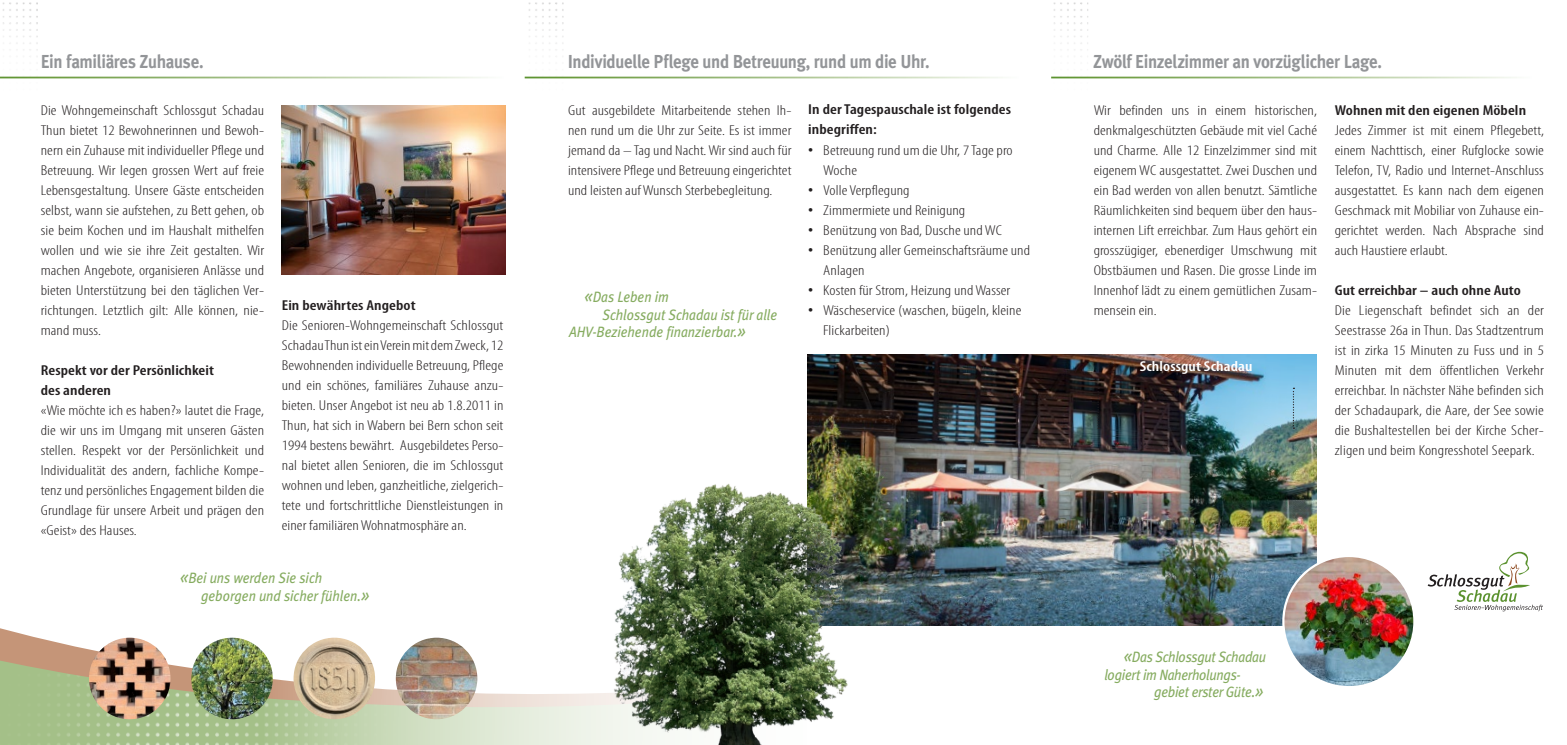
<style>
.page{position:relative;width:1567px;height:745px;background:#fff}
.page>*{position:absolute;margin:0;border:0;box-sizing:border-box;transform-origin:0 0}
.t1{font:700 18.75px "Meta Plus";letter-spacing:-.02em;color:#939598;scale:.9 1}
.t2{font:italic 15px/17.5px "Meta Plus";color:#86ac60;scale:.9 1}
.t3{font:italic 15px/17.5px "Meta Plus";letter-spacing:-.02em;color:#86ac60;scale:.9 1}
.t4{font:300 condensed 14.38px/20px "Myriad Pro";letter-spacing:.005em;color:#231f20;text-align:justify;scale:1.2 1}
.t5{font:600 condensed 14.38px/20px "Myriad Pro";letter-spacing:.005em;color:#231f20;scale:1.2 1}
.t6{font:600 condensed 14.38px "Myriad Pro";letter-spacing:.005em;color:#fff;scale:1.2 1}
.s1{font-family:"Arial";font-weight:400;font-stretch:normal}
.s2{font-size:18.75px}
</style>
<div class="page">
<img style="left:524px;top:2px;width:39px;height:77px">
<img style="left:1051px;top:2px;width:37px;height:77px">
<img style="left:0;top:2px;width:37px;height:77px">
<hr style="left:0;top:77px;width:505px;height:1px;background:#fff">
<hr style="left:524px;top:77px;width:496px;height:1px;background:#fff">
<hr style="left:1051px;top:77px;width:481px;height:1px;background:#fff">
<img style="left:282px;top:105px;width:223px;height:169px">
<img style="left:0;top:725px;width:264px;height:19px">
<svg style="left:0;top:628px;width:264px;height:97px"></svg>
<svg style="left:264px;top:652px;width:329px;height:92px"></svg>
<img style="left:807px;top:354px;width:508px;height:271px">
<img style="left:89px;top:637px;width:81px;height:81px;border-radius:41px">
<img style="left:293px;top:637px;width:82px;height:81px;border-radius:41px">
<img style="left:191px;top:637px;width:82px;height:81px;border-radius:41px">
<img style="left:396px;top:637px;width:81px;height:81px;border-radius:41px">
<img style="left:593px;top:466px;width:273px;height:278px">
<svg style="left:1427px;top:551px;width:115px;height:60px"></svg>
<svg style="left:1097px;top:387px;width:2px;height:41px"></svg>
<svg style="left:1292px;top:387px;width:2px;height:41px"></svg>
<img style="left:1283px;top:555px;width:131px;height:131px;border-radius:65px">
<h1 class="t1" style="left:41px;top:50px;width:182px">Ein familiäres Zuhause.</h1>
<h1 class="t1" style="left:567px;top:50px;width:403px">Individuelle Pflege und Betreuung, rund um die Uhr.</h1>
<h1 class="t1" style="left:1093px;top:50px;width:322px">Zwölf Einzelzimmer an vorzüglicher Lage.</h1>
<p class="t4" style="left:41px;top:100px;width:188px">Die Wohngemeinschaft Schlossgut Schadau Thun bietet 12 Bewohnerinnen und Bewoh&shy;nern ein Zuhause mit individueller Pflege und Betreuung. Wir legen grossen Wert auf freie Lebensgestaltung. Unsere Gäste entscheiden selbst, wann sie aufstehen, zu Bett gehen, ob sie beim Kochen und im Haushalt mithelfen wollen und wie sie ihre Zeit gestalten. Wir machen Angebote, organisieren Anlässe und bieten Unterstützung bei den täglichen Ver&shy;richtungen. Letztlich gilt: Alle können, nie&shy;mand muss.</p>
<p class="t5" style="left:41px;top:359px;width:146px">Respekt vor der Persönlichkeit des anderen</p>
<p class="t4" style="left:41px;top:400px;width:188px">«Wie möchte ich es haben?» lautet die Frage, die wir uns im Umgang mit unseren Gästen stellen. Respekt vor der Persönlichkeit und Individualität des andern, fachliche Kompe&shy;tenz und persönliches Engagement bilden die Grundlage für unsere Arbeit und prägen den «Geist» des Hauses.</p>
<p class="t5" style="left:808px;top:99px;width:170px">In der Tagespauschale ist folgendes inbegriffen:</p>
<p class="t4" style="left:823px;top:139px;width:159px;text-indent:-15px"><span class="s1">•</span> Betreuung rund um die Uhr, 7 Tage pro<br>Woche</p>
<p class="t4" style="left:808px;top:179px;width:86px"><span class="s1">•</span> Volle Verpflegung</p>
<p class="t4" style="left:808px;top:199px;width:132px"><span class="s1">•</span> Zimmermiete und Reinigung</p>
<p class="t4" style="left:808px;top:219px;width:163px"><span class="s1">•</span> Benützung von Bad, Dusche und WC</p>
<p class="t4" style="left:823px;top:239px;width:174px;text-indent:-15px"><span class="s1">•</span> Benützung aller Gemeinschaftsräume und<br>Anlagen</p>
<p class="t4" style="left:808px;top:279px;width:170px"><span class="s1">•</span> Kosten für Strom, Heizung und Wasser</p>
<p class="t4" style="left:823px;top:299px;width:166px;text-indent:-15px"><span class="s1">•</span> Wäscheservice (waschen, bügeln, kleine<br>Flickarbeiten)</p>
<p class="t4" style="left:1093px;top:100px;width:188px">Wir befinden uns in einem historischen, denkmalgeschützten Gebäude mit viel Caché und Charme. Alle 12 Einzelzimmer sind mit eigenem WC ausgestattet. Zwei Duschen und ein Bad werden von allen benutzt. Sämtliche Räumlichkeiten sind bequem über den haus&shy;internen Lift erreichbar. Zum Haus gehört ein grosszügiger, ebenerdiger Umschwung mit Obstbäumen und Rasen. Die grosse Linde im Innenhof lädt zu einem gemütlichen Zusam&shy;mensein ein.</p>
<p class="t5" style="left:1334px;top:99px;width:161px">Wohnen mit den eigenen Möbeln</p>
<p class="t4" style="left:1334px;top:120px;width:176px">Jedes Zimmer ist mit einem Pflegebett, einem Nachttisch, einer Rufglocke sowie Telefon, TV, Radio und Internet-Anschluss ausgestattet. Es kann nach dem eigenen Geschmack mit Mobiliar von Zuhause ein&shy;gerichtet werden. Nach Absprache sind auch Haustiere erlaubt.</p>
<p class="t5" style="left:1334px;top:279px;width:157px">Gut erreichbar – auch ohne Auto</p>
<p class="t4" style="left:1334px;top:300px;width:176px">Die Liegenschaft befindet sich an der Seestrasse 26a in Thun. Das Stadtzentrum ist in zirka 15 Minuten zu Fuss und in 5<br>Minuten mit dem öffentlichen Verkehr erreichbar. In nächster Nähe befinden sich der Schadaupark, die Aare, der See sowie die Bushaltestellen bei der Kirche Scher&shy;zligen und beim Kongresshotel Seepark.</p>
<p class="t4" style="left:568px;top:100px;width:188px">Gut ausgebildete Mitarbeitende stehen Ih&shy;nen rund um die Uhr zur Seite. Es ist immer jemand da – Tag und Nacht. Wir sind auch für intensivere Pflege und Betreuung eingerichtet und leisten auf Wunsch Sterbebegleitung.</p>
<p class="t2" style="left:584px;top:288px;width:95px"><span class="s2">«</span>Das Leben im</p>
<p class="t2" style="left:602px;top:305px;width:196px">Schlossgut Schadau ist für alle</p>
<p class="t2" style="left:569px;top:323px;width:198px">AHV-Beziehende finanzierbar.<span class="s2">»</span></p>
<p class="t5" style="left:282px;top:295px;width:113px">Ein bewährtes Angebot</p>
<p class="t4" style="left:282px;top:315px;width:186px">Die Senioren-Wohngemeinschaft Schlossgut Schadau Thun ist ein Verein mit dem Zweck, 12<br>Bewohnenden individuelle Betreuung, Pflege und ein schönes, familiäres Zuhause anzu&shy;bieten. Unser Angebot ist neu ab 1.8.2011 in Thun, hat sich in Wabern bei Bern schon seit 1994 bestens bewährt. Ausgebildetes Perso&shy;nal bietet allen Senioren, die im Schlossgut wohnen und leben, ganzheitliche, zielgerich&shy;tete und fortschrittliche Dienstleistungen in einer familiären Wohnatmosphäre an.</p>
<p class="t6" style="left:1139px;top:357px;width:95px">Schlossgut Schadau</p>
<p class="t2" style="left:201px;top:568px;width:189px;text-indent:-21px"><span class="s2">«</span>Bei uns werden Sie sich geborgen und sicher fühlen.<span class="s2">»</span></p>
<p class="t3" style="left:1104px;top:647px;width:181px;text-indent:19px"><span class="s2">«</span>Das Schlossgut Schadau logiert im Naherholungs-</p>
<p class="t3" style="left:1154px;top:682px;width:123px">gebiet erster Güte.<span class="s2">»</span></p>
</div>
